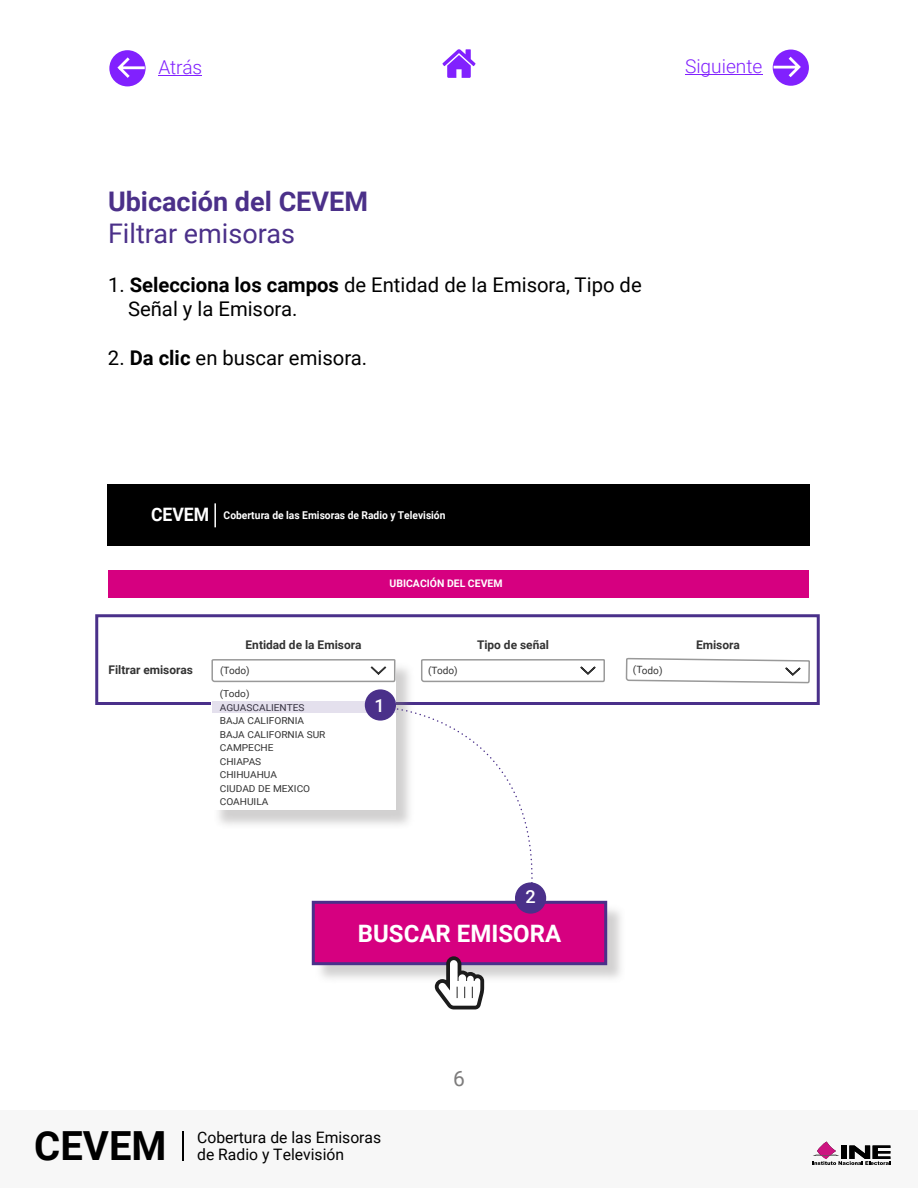
<style>
.page{position:relative;width:918px;height:1188px;background:#fff}
.page>*{position:absolute;margin:0;border:0;box-sizing:border-box;transform-origin:0 0}
.t1{font:700 40.2px "Roboto";color:#000}
.t2{font:700 27px "Roboto";color:#4b3089}
.t3{font:27px "Roboto";color:#4b3089}
.t4{font:700 24px "Roboto";color:#fff}
.t5{font:21px "Roboto";color:#7d7c7c}
.t6{font:20.25px/24.3px "Roboto";color:#000}
.t7{font:300 19.2px "Roboto";color:#8121fe}
.t8{font:500 18px "Roboto";color:#fff}
.t9{font:15.75px/17.4px "Roboto";color:#000}
.t10{font:700 12px "Roboto";color:#333}
.t11{font:700 10.8px "Roboto";color:#fff;scale:.95 1}
.t12{font:700 10.5px "Roboto";color:#fff}
.t13{font:10.05px "Roboto";color:#333}
.t14{font:9.6px/13.5px "Roboto";color:#333;scale:1.06 1}
.s1{font-weight:700}
.s2{font-size:18.45px}
</style>
<div class="page">
<svg style="left:442px;top:49px;width:34px;height:29px"></svg>
<div style="left:0;top:1110px;width:918px;height:78px;background:#f7f7f7"></div>
<svg style="left:812px;top:1142px;width:78px;height:23px"></svg>
<svg style="left:183px;top:1131px;width:1px;height:29px"></svg>
<div style="left:109px;top:50px;width:37px;height:36px;background:#8121fe;border-radius:50%"></div>
<svg style="left:115px;top:54px;width:31px;height:27px"></svg>
<svg style="left:158px;top:75px;width:44px;height:1px"></svg>
<div style="left:773px;top:50px;width:36px;height:36px;background:#8121fe;border-radius:50%"></div>
<svg style="left:772px;top:54px;width:29px;height:26px"></svg>
<hr style="left:685px;top:74px;width:78px;height:1px;background:#8121fe">
<div style="left:95px;top:614px;width:725px;height:91px;border:3px solid #4a308a"></div>
<div style="left:107px;top:485px;width:703px;height:61px;background:#000"></div>
<hr style="left:214px;top:503px;width:2px;height:24px;background:#fff">
<div style="left:214px;top:662px;width:201px;height:167px;background:#7d7a7a;opacity:.35"></div>
<div style="left:211px;top:660px;width:185px;height:150px;background:#fff"></div>
<div style="left:108px;top:570px;width:700px;height:28px;background:#d60080"></div>
<svg style="left:625px;top:484px;width:186px;height:199px"></svg>
<svg style="left:626px;top:659px;width:183px;height:24px"></svg>
<svg style="left:421px;top:659px;width:184px;height:24px"></svg>
<svg style="left:211px;top:659px;width:185px;height:24px"></svg>
<div style="left:212px;top:701px;width:183px;height:12px;background:#e4e0ed"></div>
<div style="left:315px;top:904px;width:311px;height:80px;background:#7d7a7a;opacity:.35"></div>
<div style="left:313px;top:902px;width:293px;height:62px;background:#d60080"></div>
<div style="left:312px;top:901px;width:295px;height:64px;border:3px solid #4a308a"></div>
<svg style="left:384px;top:706px;width:159px;height:196px"></svg>
<div style="left:365px;top:689px;width:31px;height:32px;background:#4a308a;border-radius:50%"></div>
<div style="left:515px;top:882px;width:31px;height:32px;background:#4a308a;border-radius:50%"></div>
<svg style="left:435px;top:956px;width:53px;height:53px"></svg>
<h3 class="t7" style="left:158px;top:54px;width:45px">Atrás</h3>
<h3 class="t7" style="left:685px;top:53px;width:79px">Siguiente</h3>
<h2 class="t2" style="left:108px;top:182px;width:262px">Ubicación del CEVEM</h2>
<h2 class="t3" style="left:108px;top:215px;width:189px">Filtrar emisoras</h2>
<h3 class="t6" style="left:128px;top:272px;width:515px;text-indent:-20px">1. <span class="s1">Selecciona los campos</span> de Entidad de la Emisora, Tipo de<br>Señal y la Emisora.</h3>
<h3 class="t6" style="left:108px;top:345px;width:261px">2. <span class="s1">Da clic</span> en buscar emisora.</h3>
<p class="t11" style="left:151px;top:507px;width:311px"><span class="s2">CEVEM</span> Cobertura de las Emisoras de Radio y Televisión</p>
<p class="t12" style="left:390px;top:576px;width:114px">UBICACIÓN DEL CEVEM</p>
<p class="t10" style="left:246px;top:636px;width:117px">Entidad de la Emisora</p>
<p class="t13" style="left:220px;top:664px;width:31px">(Todo)</p>
<p class="t10" style="left:109px;top:662px;width:86px">Filtrar emisoras</p>
<p class="t13" style="left:428px;top:664px;width:31px">(Todo)</p>
<p class="t14" style="left:220px;top:687px;width:101px">(Todo)<br>AGUASCALIENTES<br>BAJA CALIFORNIA<br>BAJA CALIFORNIA SUR<br>CAMPECHE<br>CHIAPAS<br>CHIHUAHUA<br>CIUDAD DE MEXICO<br>COAHUILA</p>
<h3 class="t8" style="left:375px;top:693px;width:12px">1</h3>
<p class="t10" style="left:477px;top:636px;width:73px">Tipo de señal</p>
<h3 class="t8" style="left:525px;top:884px;width:12px">2</h3>
<h3 class="t4" style="left:358px;top:916px;width:205px">BUSCAR EMISORA</h3>
<h1 class="t1" style="left:34px;top:1118px;width:134px">CEVEM</h1>
<h3 class="t9" style="left:197px;top:1128px;width:186px">Cobertura de las Emisoras de Radio y Televisión</h3>
<h3 class="t5" style="left:453px;top:1063px;width:13px">6</h3>
<p class="t13" style="left:633px;top:663px;width:31px;rotate:1deg">(Todo)</p>
<p class="t10" style="left:696px;top:636px;width:45px;rotate:1deg">Emisora</p>
</div>
